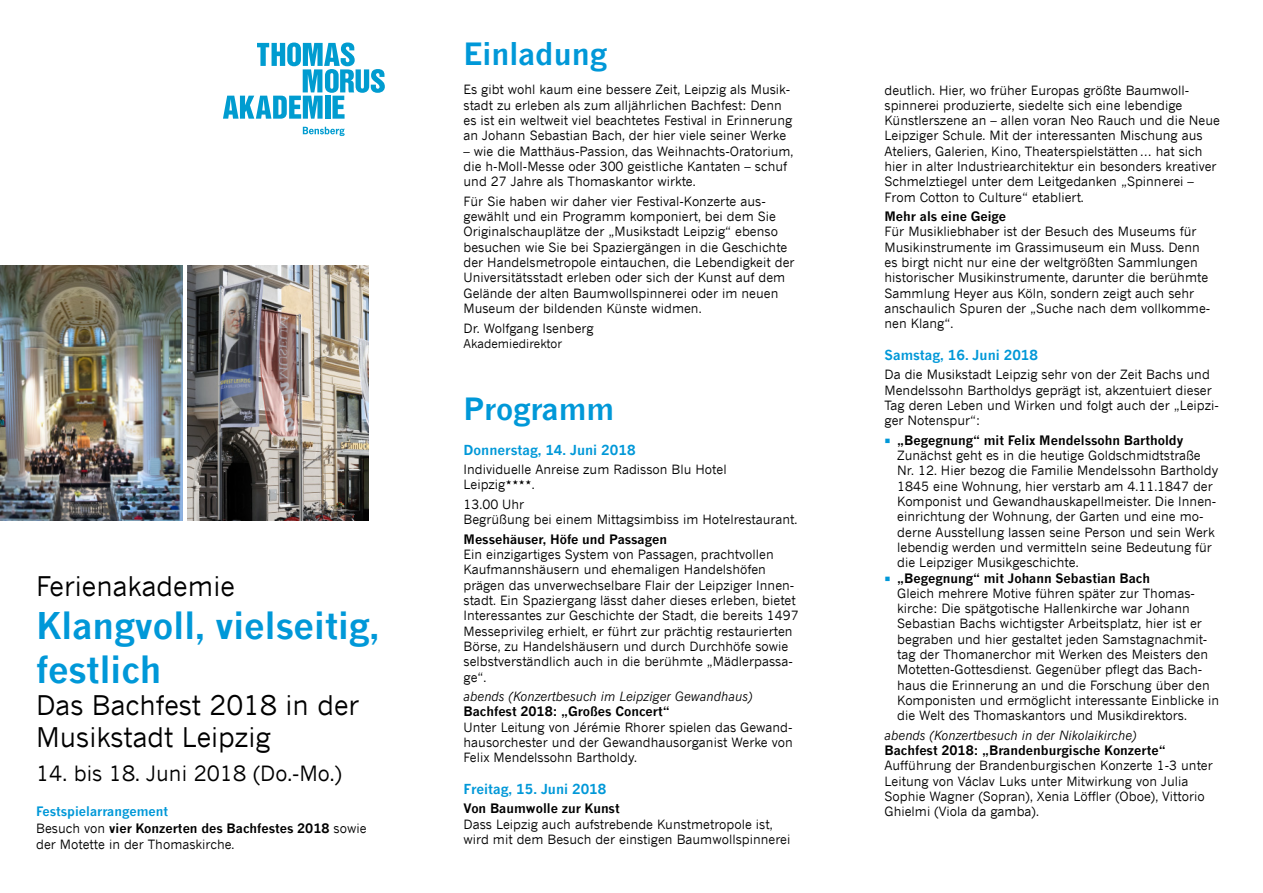
<style>
.page{position:relative;width:1263px;height:893px;background:#fff}
.page>*{position:absolute;margin:0;border:0;box-sizing:border-box;transform-origin:0 0}
.t1{font:700 36px/43.2px "News Gothic";color:#0098d8}
.t2{font:700 30px "News Gothic";color:#0098d8}
.t3{font:27px/32.4px "News Gothic";color:#000}
.t4{font:21px "News Gothic";color:#000}
.t5{font:700 13.5px "News Gothic";color:#0098d8}
.t6{font:12.75px/15.3px "News Gothic";color:#000}
.t7{font:700 12.75px/17.4px "News Gothic";color:#000}
.t8{font:italic 12.75px "News Gothic";color:#000}
.t9{font:12px "News Gothic";color:#000}
.s1{color:#0098d8}
.s2{font-weight:400}
</style>
<div class="page">
<svg style="left:223px;top:43px;width:162px;height:76px"></svg>
<svg style="left:303px;top:127px;width:42px;height:9px"></svg>
<img style="left:0;top:265px;width:183px;height:255px">
<img style="left:187px;top:265px;width:182px;height:255px">
<h3 class="t3" style="left:36px;top:570px;width:200px">Ferienakademie</h3>
<h1 class="t1" style="left:36px;top:604px;width:345px">Klangvoll, vielseitig, festlich</h1>
<h3 class="t3" style="left:36px;top:688px;width:325px">Das Bachfest 2018 in der<br>Musikstadt Leipzig</h3>
<h3 class="t4" style="left:36px;top:761px;width:307px">14. bis 18. Juni 2018 (Do.-Mo.)</h3>
<p class="t7" style="left:36px;top:802px;width:332px"><span class="s1">Festspielarrangement<br></span><span class="s2">Besuch von</span> vier Konzerten des Bachfestes 2018 <span class="s2">sowie</span></p>
<p class="t6" style="left:36px;top:836px;width:200px">der Motette in der Thomaskirche.</p>
<h2 class="t2" style="left:463px;top:35px;width:145px">Einladung</h2>
<p class="t6" style="left:463px;top:82px;width:330px">Es gibt wohl kaum eine bessere Zeit, Leipzig als Musik&shy;stadt zu erleben als zum alljährlichen Bachfest: Denn es ist ein weltweit viel beachtetes Festival in Erinnerung an Johann Sebastian Bach, der hier viele seiner Werke</p>
<p class="t6" style="left:463px;top:143px;width:331px">– wie die Matthäus-Passion, das Weihnachts-Oratorium, die h-Moll-Messe oder 300 geistliche Kantaten – schuf und 27 Jahre als Thomaskantor wirkte.</p>
<p class="t6" style="left:463px;top:193px;width:333px">Für Sie haben wir daher vier Festival-Konzerte aus&shy;gewählt und ein Programm komponiert, bei dem Sie Originalschauplätze der „Musikstadt Leipzig“ ebenso besuchen wie Sie bei Spaziergängen in die Geschichte der Handelsmetropole eintauchen, die Lebendigkeit der Universitätsstadt erleben oder sich der Kunst auf dem Gelände der alten Baumwollspinnerei oder im neuen Museum der bildenden Künste widmen.</p>
<p class="t6" style="left:463px;top:320px;width:132px">Dr. Wolfgang Isenberg</p>
<p class="t9" style="left:463px;top:336px;width:100px">Akademiedirektor</p>
<h2 class="t2" style="left:463px;top:390px;width:152px">Programm</h2>
<p class="t5" style="left:463px;top:441px;width:174px">Donnerstag, 14. Juni 2018</p>
<p class="t6" style="left:463px;top:462px;width:265px">Individuelle Anreise zum Radisson Blu Hotel<br>Leipzig</p>
<p class="t6" style="left:532px;top:477px;width:4px">.</p>
<p class="t6" style="left:463px;top:496px;width:335px">13.00 Uhr<br>Begrüßung bei einem Mittagsimbiss im Hotelrestaurant.</p>
<p class="t7" style="left:463px;top:530px;width:205px">Messehäuser, Höfe und Passagen</p>
<p class="t6" style="left:463px;top:547px;width:337px">Ein einzigartiges System von Passagen, prachtvollen Kaufmannshäusern und ehemaligen Handelshöfen prägen das unverwechselbare Flair der Leipziger Innen&shy;stadt. Ein Spaziergang lässt daher dieses erleben, bietet Interessantes zur Geschichte der Stadt, die bereits 1497<br>Messeprivileg erhielt, er führt zur prächtig restaurierten Börse, zu Handelshäusern und durch Durchhöfe sowie selbstverständlich auch in die berühmte „Mädlerpassa&shy;ge“.</p>
<p class="t8" style="left:463px;top:689px;width:290px">abends (Konzertbesuch im Leipziger Gewandhaus)</p>
<p class="t7" style="left:463px;top:703px;width:208px">Bachfest 2018: „Großes Concert“</p>
<p class="t6" style="left:463px;top:719px;width:331px;text-align:justify">Unter Leitung von Jérémie Rhorer spielen das Gewand&shy;hausorchester und der Gewandhausorganist Werke von Felix Mendelssohn Bartholdy.</p>
<p class="t5" style="left:463px;top:780px;width:144px">Freitag, 15. Juni 2018</p>
<p class="t7" style="left:463px;top:800px;width:158px">Von Baumwolle zur Kunst</p>
<p class="t6" style="left:463px;top:816px;width:328px">Dass Leipzig auch aufstrebende Kunstmetropole ist, wird mit dem Besuch der einstigen Baumwollspinnerei</p>
<p class="t6" style="left:884px;top:82px;width:337px">deutlich. Hier, wo früher Europas größte Baumwoll&shy;spinnerei produzierte, siedelte sich eine lebendige Künstlerszene an – allen voran Neo Rauch und die Neue Leipziger Schule. Mit der interessanten Mischung aus Ateliers, Galerien, Kino, Theaterspielstätten… hat sich hier in alter Industriearchitektur ein besonders kreativer Schmelztiegel unter dem Leitgedanken „Spinnerei – From Cotton to Culture“ etabliert.</p>
<p class="t7" style="left:884px;top:207px;width:123px">Mehr als eine Geige</p>
<p class="t6" style="left:884px;top:224px;width:327px">Für Musikliebhaber ist der Besuch des Museums für Musikinstrumente im Grassimuseum ein Muss. Denn es birgt nicht nur eine der weltgrößten Sammlungen historischer Musikinstrumente, darunter die berühmte Sammlung Heyer aus Köln, sondern zeigt auch sehr anschaulich Spuren der „Suche nach dem vollkomme&shy;nen Klang“.</p>
<p class="t5" style="left:884px;top:346px;width:155px">Samstag, 16. Juni 2018</p>
<p class="t6" style="left:884px;top:367px;width:336px">Da die Musikstadt Leipzig sehr von der Zeit Bachs und Mendelssohn Bartholdys geprägt ist, akzentuiert dieser Tag deren Leben und Wirken und folgt auch der „Leipzi&shy;ger Notenspur“:</p>
<p class="t7" style="left:897px;top:431px;width:288px">„Begegnung“ mit Felix Mendelssohn Bartholdy</p>
<p class="t6" style="left:897px;top:448px;width:323px">Zunächst geht es in die heutige Goldschmidtstraße Nr. 12. Hier bezog die Familie Mendelssohn Bartholdy 1845 eine Wohnung, hier verstarb am 4.11.1847 der Komponist und Gewandhauskapellmeister. Die Innen&shy;einrichtung der Wohnung, der Garten und eine mo&shy;derne Ausstellung lassen seine Person und sein Werk lebendig werden und vermitteln seine Bedeutung für die Leipziger Musikgeschichte.</p>
<p class="t7" style="left:897px;top:569px;width:254px">„Begegnung“ mit Johann Sebastian Bach</p>
<p class="t6" style="left:897px;top:585px;width:324px">Gleich mehrere Motive führen später zur Thomas&shy;kirche: Die spätgotische Hallenkirche war Johann Sebastian Bachs wichtigster Arbeitsplatz, hier ist er begraben und hier gestaltet jeden Samstagnachmit&shy;tag der Thomanerchor mit Werken des Meisters den Motetten-Gottesdienst. Gegenüber pflegt das Bach&shy;haus die Erinnerung an und die Forschung über den Komponisten und ermöglicht interessante Einblicke in die Welt des Thomaskantors und Musikdirektors.</p>
<p class="t8" style="left:884px;top:727px;width:254px">abends (Konzertbesuch in der Nikolaikirche)</p>
<p class="t7" style="left:884px;top:741px;width:283px">Bachfest 2018: „Brandenburgische Konzerte“</p>
<p class="t6" style="left:884px;top:758px;width:330px">Aufführung der Brandenburgischen Konzerte 1-3 unter Leitung von Václav Luks unter Mitwirkung von Julia Sophie Wagner (Sopran), Xenia Löffler (Oboe), Vittorio Ghielmi (Viola da gamba).</p>
</div>
